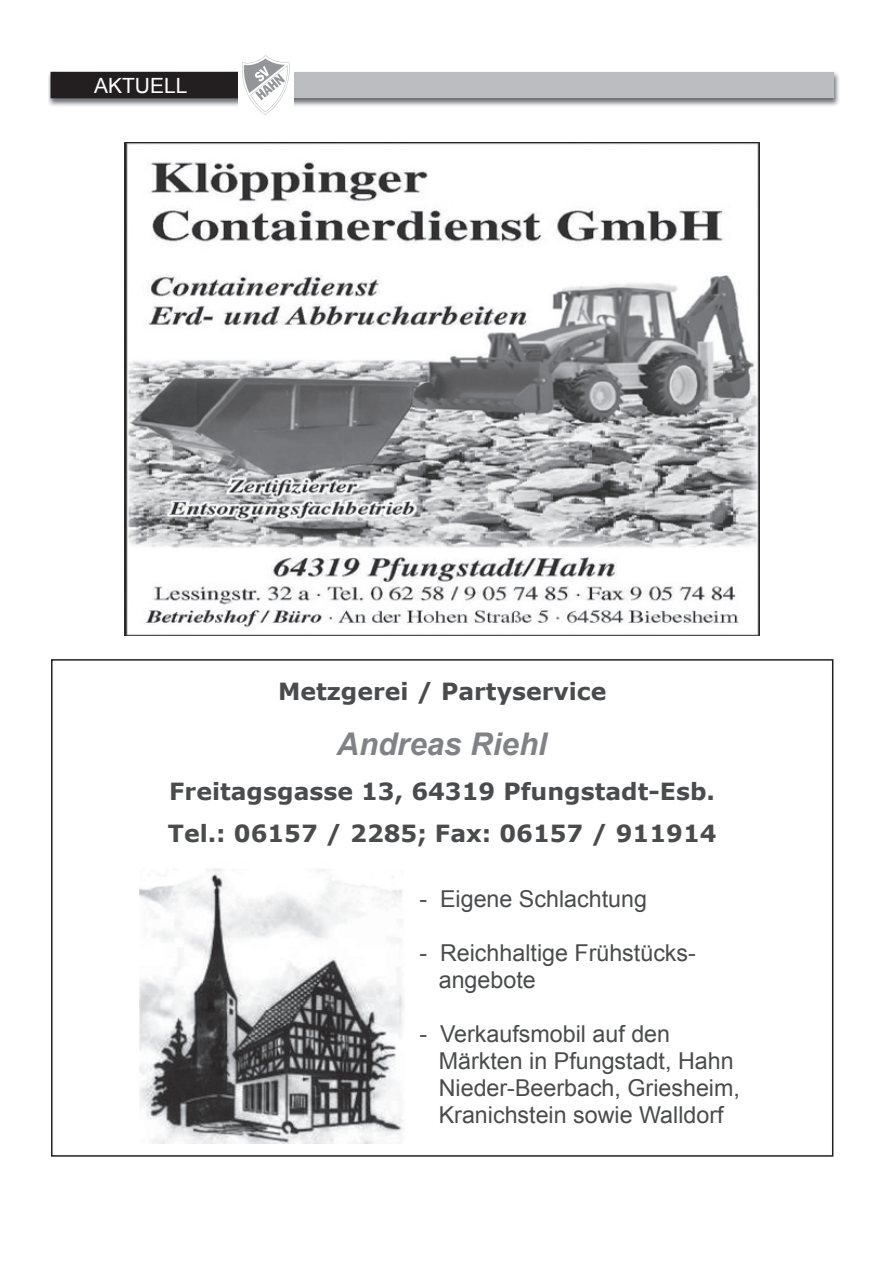
<style>
.page{position:relative;width:893px;height:1263px;background:#fff}
.page>*{position:absolute;margin:0;border:0;box-sizing:border-box;transform-origin:0 0}
.t1{font:italic 700 31.35px "Arial";color:#808285}
.t2{font:700 23.55px/42.6px "Verdana";color:#4a4b4c}
.t3{font:23.25px/27px "Arial";color:#4a4b4c}
.t4{font:21px "Arial";color:#fff}
.s1{color:#231f20}
</style>
<div class="page">
<img style="left:48px;top:71px;width:791px;height:35px">
<div style="left:51px;top:72px;width:782px;height:26px;background:#bcbdc0"></div>
<div style="left:51px;top:72px;width:187px;height:26px;background:#231f20"></div>
<div style="left:238px;top:55px;width:55px;height:60px;background:#fff"></div>
<svg style="left:242px;top:55px;width:47px;height:60px"></svg>
<img style="left:125px;top:142px;width:635px;height:494px">
<img style="left:140px;top:869px;width:265px;height:274px">
<p class="t4" style="left:94px;top:74px;width:107px">AKTUELL<span class="s1">V</span></p>
<p class="t2" style="left:278px;top:669px;width:330px">Metzgerei / Partyservice</p>
<h1 class="t1" style="left:336px;top:726px;width:212px">Andreas Riehl</h1>
<p class="t2" style="left:168px;top:769px;width:550px">Freitagsgasse 13, 64319 Pfungstadt-Esb.<br>Tel.: 06157 / 2285; Fax: 06157 / 911914</p>
<p class="t3" style="left:419px;top:886px;width:229px">- Eigene Schlachtung</p>
<p class="t3" style="left:439px;top:939px;width:259px;text-indent:-19px">- Reichhaltige Frühstücks&shy;angebote</p>
<p class="t3" style="left:439px;top:1020px;width:303px;text-indent:-19px">- Verkaufsmobil auf den<br>Märkten in Pfungstadt, Hahn<br>Nieder-Beerbach, Griesheim,<br>Kranichstein sowie Walldorf</p>
</div>
